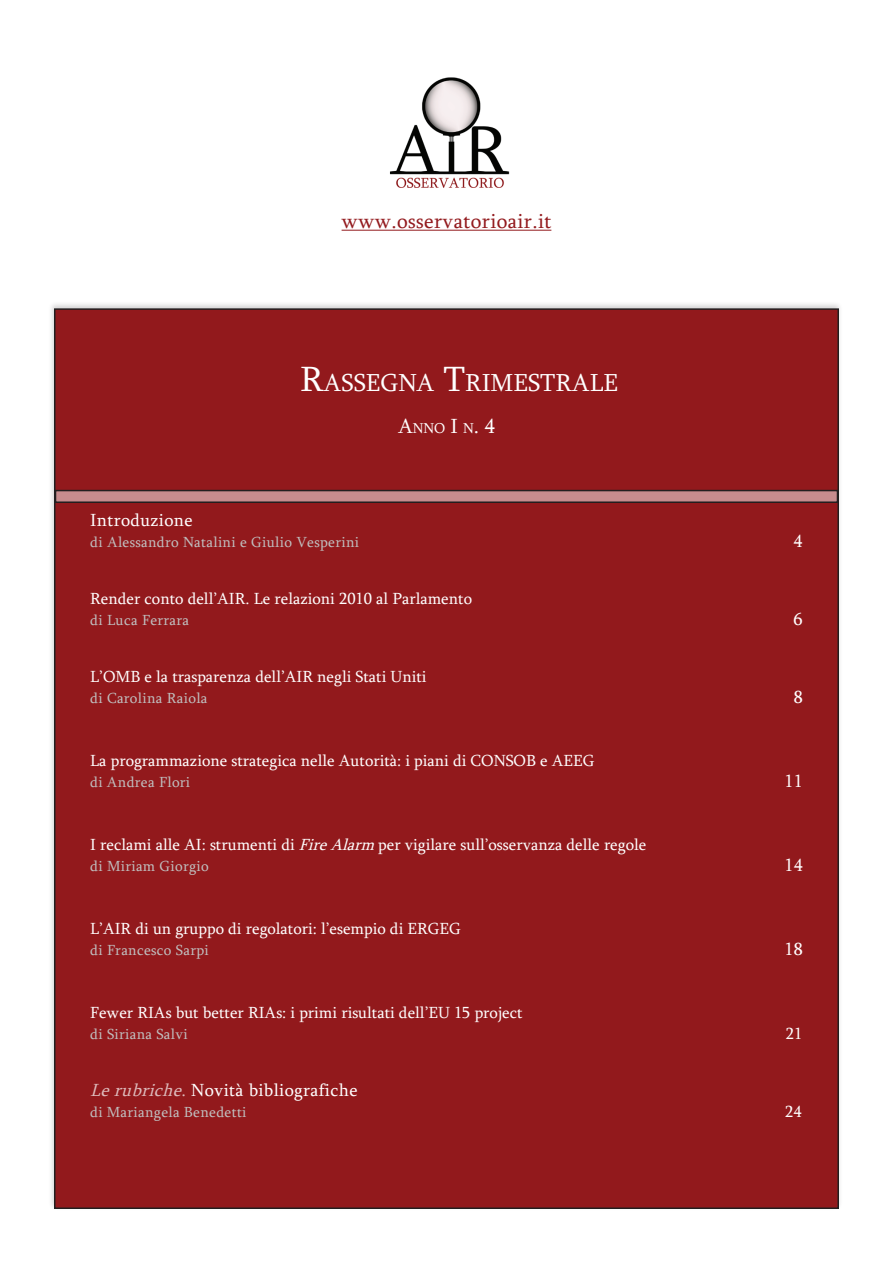
<style>
.page{position:relative;width:893px;height:1263px;background:#fff}
.page>*{position:absolute;margin:0;border:0;box-sizing:border-box;transform-origin:0 0}
.t1{font:25.2px "Sylfaen";color:#fff}
.t2{font:21px "Sylfaen";letter-spacing:.02em;color:#931a1e}
.t3{font:21px "Sylfaen";color:#fff}
.t4{font:18px "Sylfaen";letter-spacing:.02em;color:#fff}
.t5{font:16.5px "Sylfaen";color:#fff}
.t6{font:15px "Sylfaen";letter-spacing:.02em;color:#c0bfbf}
.s1{font-size:36px}
.s2{font-size:14.7px}
.s3{font-style:italic}
.s4{font-style:italic;color:#ddbabb}
.s5{color:#ddbabb}
</style>
<div class="page">
<div style="left:48px;top:300px;width:795px;height:911px;background:#231f20;opacity:.2"></div>
<div style="left:55px;top:309px;width:783px;height:899px;background:#92191c"></div>
<img style="left:390px;top:77px;width:120px;height:111px">
<hr style="left:342px;top:230px;width:209px;height:1px;background:#931a1e">
<div style="left:56px;top:490px;width:781px;height:12px;background:#c88c8e"></div>
<div style="left:55px;top:490px;width:783px;height:13px;border:2px solid #231f20"></div>
<p class="t2" style="left:342px;top:207px;width:211px">www.osservatorioair.it</p>
<h1 class="t1" style="left:300px;top:366px;width:320px"><span class="s1">R</span>ASSEGNA <span class="s1">T</span>RIMESTRALE</h1>
<p class="t3" style="left:398px;top:412px;width:98px">A<span class="s2">NNO</span> I <span class="s2">N</span>. 4</p>
<p class="t4" style="left:90px;top:508px;width:104px">Introduzione</p>
<p class="t6" style="left:90px;top:532px;width:270px">di Alessandro Natalini e Giulio Vesperini</p>
<p class="t4" style="left:794px;top:529px;width:10px">4</p>
<p class="t5" style="left:90px;top:587px;width:383px">Render conto dell’AIR. Le relazioni 2010 al Parlamento</p>
<p class="t6" style="left:90px;top:610px;width:101px">di Luca Ferrara</p>
<p class="t4" style="left:794px;top:607px;width:10px">6</p>
<p class="t5" style="left:90px;top:665px;width:338px">L’OMB e la trasparenza dell’AIR negli Stati Uniti</p>
<p class="t6" style="left:90px;top:688px;width:119px">di Carolina Raiola</p>
<p class="t4" style="left:794px;top:685px;width:10px">8</p>
<p class="t5" style="left:90px;top:749px;width:506px">La programmazione strategica nelle Autorità: i piani di CONSOB e AEEG</p>
<p class="t6" style="left:90px;top:772px;width:102px">di Andrea Flori</p>
<p class="t4" style="left:784px;top:769px;width:20px">11</p>
<p class="t5" style="left:90px;top:833px;width:558px">I reclami alle AI: strumenti di <span class="s3">FireAlarm</span> per vigilare sull’osservanza delle regole</p>
<p class="t6" style="left:90px;top:856px;width:120px">di Miriam Giorgio</p>
<p class="t4" style="left:784px;top:853px;width:20px">14</p>
<p class="t5" style="left:90px;top:917px;width:372px">L’AIR di un gruppo di regolatori: l’esempio di ERGEG</p>
<p class="t6" style="left:90px;top:940px;width:120px">di Francesco Sarpi</p>
<p class="t4" style="left:784px;top:937px;width:20px">18</p>
<p class="t5" style="left:90px;top:1001px;width:434px">Fewer RIAs but better RIAs: i primi risultati dell’EU 15 project</p>
<p class="t6" style="left:90px;top:1024px;width:99px">di Siriana Salvi</p>
<p class="t5" style="left:786px;top:1022px;width:18px">21</p>
<p class="t4" style="left:90px;top:1078px;width:269px"><span class="s4">Lerubriche</span><span class="s5">.</span> Novità bibliografiche</p>
<p class="t6" style="left:90px;top:1102px;width:158px">di Mariangela Benedetti</p>
<p class="t5" style="left:785px;top:1100px;width:18px">24</p>
</div>
